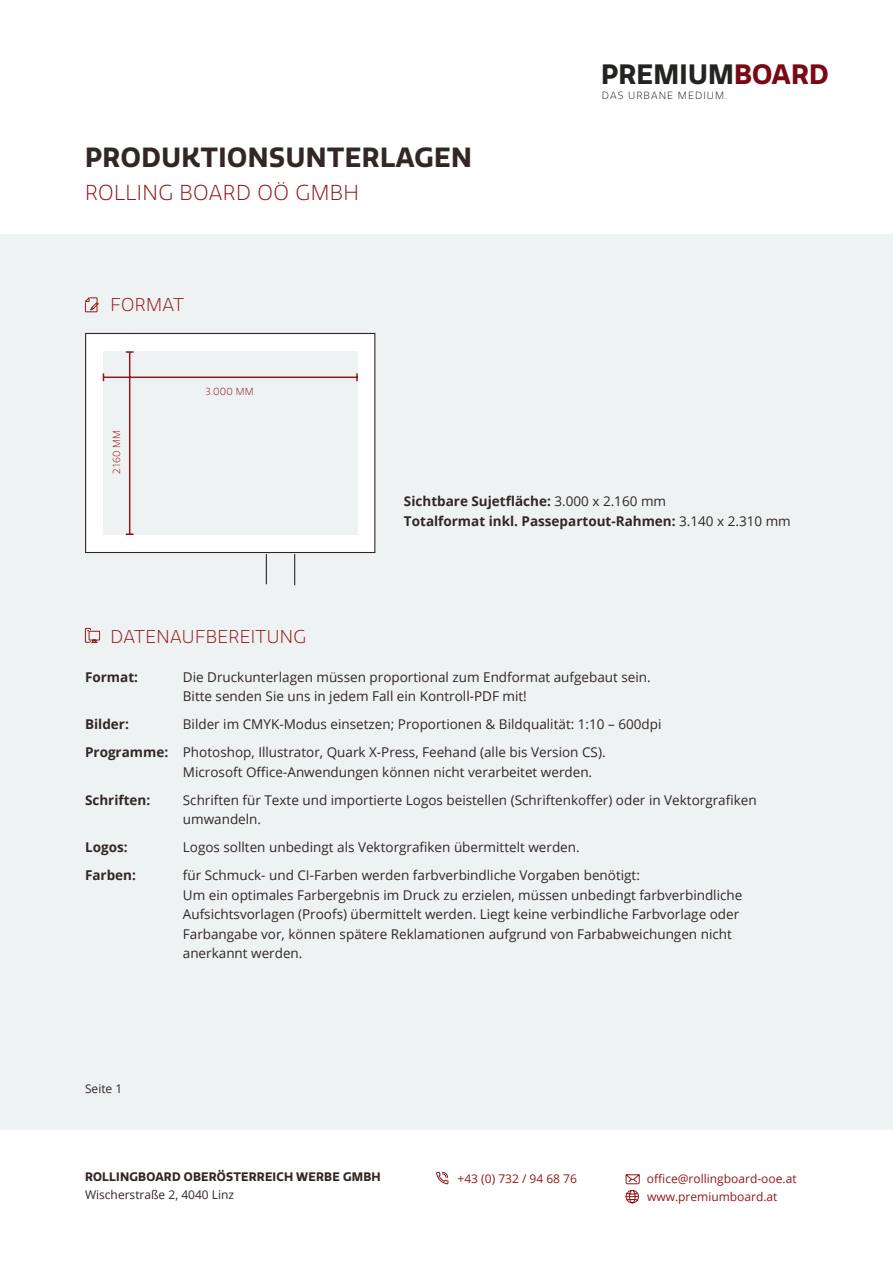
<style>
.page{position:relative;width:893px;height:1263px;background:#fff}
.page>*{position:absolute;margin:0;border:0;box-sizing:border-box;transform-origin:0 0}
.t1{font:700 27.3px "Quatro";letter-spacing:.01em;color:#232322}
.t2{font:700 27px "Quatro";letter-spacing:.02em;color:#312725}
.t3{font:300 21px "Quatro";letter-spacing:.02em;color:#92191c}
.t4{font:300 18px "Quatro";letter-spacing:.02em;color:#92191c}
.t5{font:13.5px/19.5px "Open Sans";color:#312725}
.t6{font:700 13.5px/19.5px "Open Sans";color:#312725}
.t7{font:12px/18px "Open Sans";color:#92191c}
.t8{font:700 12px "Quatro";letter-spacing:.02em;color:#312725}
.t9{font:12px "Open Sans";color:#312725}
.t10{font:300 10.2px "Quatro";letter-spacing:.1em;color:#232322}
.t11{font:300 9.9px "Quatro";letter-spacing:.02em;color:#92191c}
.s1{color:#7a0917}
.s2{font-weight:400}
.s3{font-weight:700}
</style>
<div class="page">
<div style="left:0;top:234px;width:893px;height:895px;background:#eff2f3"></div>
<svg style="left:436px;top:1171px;width:13px;height:14px"></svg>
<svg style="left:625px;top:1174px;width:15px;height:10px"></svg>
<svg style="left:625px;top:1190px;width:14px;height:13px"></svg>
<svg style="left:84px;top:297px;width:15px;height:15px"></svg>
<svg style="left:85px;top:628px;width:15px;height:15px"></svg>
<div style="left:266px;top:528px;width:29px;height:65px;border:1px solid #312725"></div>
<svg style="left:265px;top:582px;width:31px;height:11px"></svg>
<div style="left:85px;top:333px;width:290px;height:220px;background:#fff"></div>
<div style="left:85px;top:333px;width:290px;height:220px;border:1px solid #312725"></div>
<div style="left:103px;top:351px;width:255px;height:184px;background:#eff2f3"></div>
<hr style="left:103px;top:376px;width:254px;height:2px;background:#92191c">
<svg style="left:356px;top:373px;width:2px;height:8px"></svg>
<svg style="left:126px;top:533px;width:8px;height:2px"></svg>
<hr style="left:129px;top:352px;width:1px;height:183px;background:#92191c">
<svg style="left:126px;top:351px;width:8px;height:2px"></svg>
<h2 class="t2" style="left:85px;top:142px;width:388px">PRODUKTIONSUNTERLAGEN</h2>
<h3 class="t3" style="left:85px;top:180px;width:275px">ROLLING BOARD OÖ GMBH</h3>
<h3 class="t4" style="left:111px;top:294px;width:75px">FORMAT</h3>
<p class="t11" style="left:111px;top:474px;width:46px;rotate:-90deg">2.160 MM</p>
<p class="t11" style="left:206px;top:386px;width:50px">3.000 MM</p>
<h1 class="t1" style="left:601px;top:58px;width:229px">PREMIUM<span class="s1">BOARD</span></h1>
<p class="t10" style="left:602px;top:89px;width:127px">DAS URBANE MEDIUM.</p>
<p class="t6" style="left:404px;top:491px;width:388px">Sichtbare Sujetfläche: <span class="s2">3.000 x 2.160 mm<br></span>Totalformat inkl. Passepartout-Rahmen: <span class="s2">3.140 x 2.310 mm</span></p>
<h3 class="t4" style="left:111px;top:626px;width:197px">DATENAUFBEREITUNG</h3>
<p class="t6" style="left:85px;top:667px;width:55px">Format:</p>
<p class="t5" style="left:183px;top:667px;width:469px">Die Druckunterlagen müssen proportional zum Endformat aufgebaut sein.<br>Bitte senden Sie uns in jedem Fall ein Kontroll-PDF mit!</p>
<p class="t6" style="left:85px;top:714px;width:45px">Bilder:</p>
<p class="t5" style="left:85px;top:710px;width:578px;line-height:28px;text-indent:98px">Bilder im CMYK-Modus einsetzen; Proportionen &amp; Bildqualität: 1:10 – 600dpi<br><span class="s3">Programme:</span> Photoshop, Illustrator, Quark X-Press, Feehand (alle bis Version CS).</p>
<p class="t5" style="left:183px;top:762px;width:411px">Microsoft Office-Anwendungen können nicht verarbeitet werden.</p>
<p class="t6" style="left:85px;top:790px;width:67px">Schriften:</p>
<p class="t5" style="left:183px;top:790px;width:575px">Schriften für Texte und importierte Logos beistellen (Schriftenkoffer) oder in Vektorgrafiken umwandeln.</p>
<p class="t6" style="left:85px;top:837px;width:44px">Logos:</p>
<p class="t5" style="left:183px;top:837px;width:398px">Logos sollten unbedingt als Vektorgrafiken übermittelt werden.</p>
<p class="t6" style="left:85px;top:865px;width:52px">Farben:</p>
<p class="t5" style="left:183px;top:865px;width:561px">für Schmuck- und CI-Farben werden farbverbindliche Vorgaben benötigt:<br>Um ein optimales Farbergebnis im Druck zu erzielen, müssen unbedingt farbverbindliche Aufsichtsvorlagen (Proofs) übermittelt werden. Liegt keine verbindliche Farbvorlage oder Farbangabe vor, können spätere Reklamationen aufgrund von Farbabweichungen nicht anerkannt werden.</p>
<p class="t9" style="left:85px;top:1080px;width:39px">Seite 1</p>
<p class="t8" style="left:85px;top:1170px;width:297px">ROLLINGBOARD OBERÖSTERREICH WERBE GMBH</p>
<p class="t9" style="left:85px;top:1186px;width:151px">Wischerstraße 2, 4040 Linz</p>
<p class="t7" style="left:458px;top:1169px;width:121px">+43 (0) 732 / 94 68 76</p>
<p class="t7" style="left:647px;top:1169px;width:151px">office@rollingboard-ooe.at www.premiumboard.at</p>
</div>
